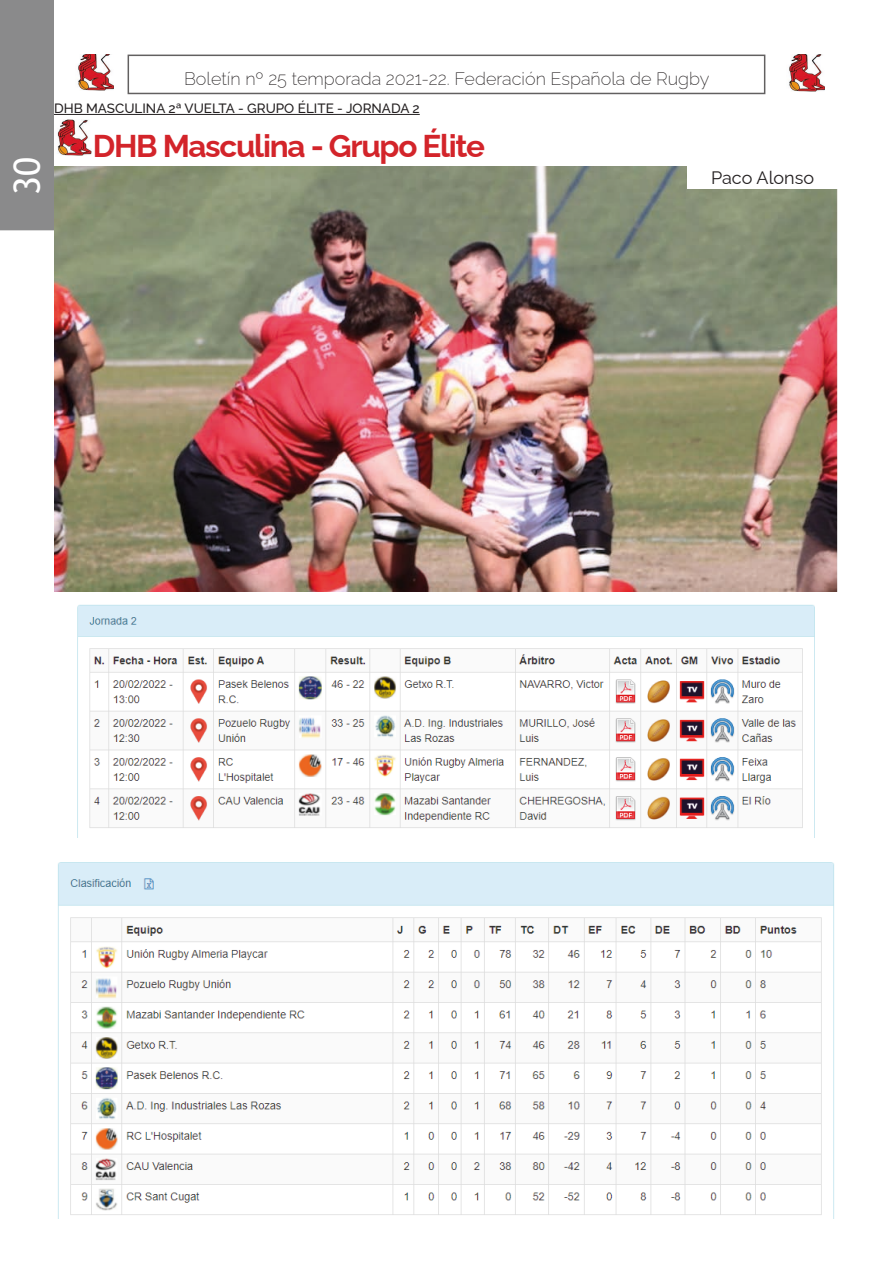
<style>
.page{position:relative;width:893px;height:1263px;background:#fff}
.page>*{position:absolute;margin:0;border:0;box-sizing:border-box;transform-origin:0 0}
.t1{font:36px "Trebuchet MS";color:#fff}
.t2{font:700 31.5px "Raleway";letter-spacing:-.04em;color:#d3242a}
.t3{font:200 18px "Raleway";color:#231f20}
.t4{font:18px "Raleway";color:#231f20}
.t5{font:500 13.5px "Raleway";color:#231f20}
</style>
<div class="page">
<img style="left:789px;top:55px;width:35px;height:36px">
<img style="left:78px;top:54px;width:35px;height:37px">
<div style="left:0;top:0;width:54px;height:230px;background:#8a8a8b"></div>
<img style="left:57px;top:119px;width:34px;height:37px">
<hr style="left:54px;top:114px;width:366px;height:1px;background:#231f20">
<img style="left:54px;top:167px;width:784px;height:425px">
<div style="left:687px;top:167px;width:151px;height:22px;background:#fff"></div>
<img style="left:77px;top:604px;width:738px;height:233px">
<img style="left:58px;top:862px;width:776px;height:356px">
<h1 class="t1" style="left:4px;top:195px;width:39px;rotate:-90deg">30</h1>
<p class="t3" style="left:184px;top:64px;width:527px">Boletín nº 25 temporada 2021-22. Federación Española de Rugby</p>
<p class="t5" style="left:54px;top:98px;width:367px">DHB MASCULINA 2ª VUELTA - GRUPO ÉLITE - JORNADA 2</p>
<p class="t2" style="left:93px;top:120px;width:394px">DHB Masculina - Grupo Élite</p>
<p class="t4" style="left:711px;top:163px;width:105px">Paco Alonso</p>
</div>
